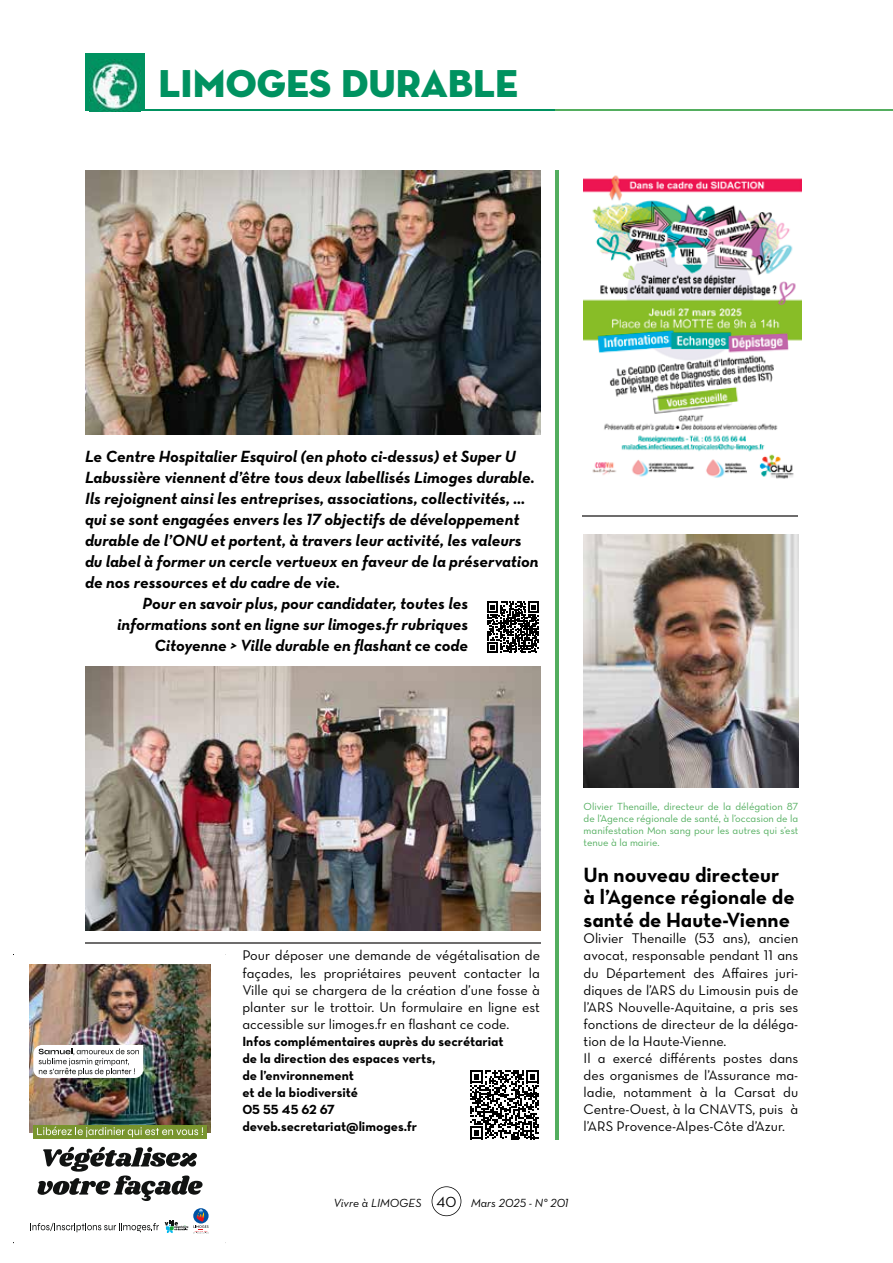
<style>
.page{position:relative;width:893px;height:1263px;background:#fff}
.page>*{position:absolute;margin:0;border:0;box-sizing:border-box;transform-origin:0 0}
.t1{font:39.6px "Neutra Disp Titling";color:#009260}
.t2{font:21px/22.5px "Neutra Text Bold Alt";color:#000}
.t3{font:16.5px "Neutra Text Bold Italic Alt";color:#000}
.t4{font:14.25px/17.1px "Neutra Text Book Alt";color:#000}
.t5{font:13.5px/17.1px "Neutra Text Bold Alt";color:#000}
.t6{font:12px "Neutra Text Book Italic Alt";color:#000}
.t7{font:10.5px/12px "Neutra Text Book Alt";color:#53ae5f;text-align:justify}
.s1{font-family:"Neutra Text Book Alt";font-size:15px}
</style>
<div class="page">
<svg style="left:432px;top:1186px;width:29px;height:30px"></svg>
<img style="left:85px;top:170px;width:455px;height:265px">
<img style="left:85px;top:666px;width:455px;height:265px">
<hr style="left:556px;top:170px;width:3px;height:970px;background:#53ae5f">
<hr style="left:85px;top:110px;width:498px;height:1px;background:#009260">
<div style="left:85px;top:53px;width:60px;height:58px;background:#009260"></div>
<img style="left:89px;top:60px;width:51px;height:51px">
<img style="left:584px;top:535px;width:214px;height:253px">
<img style="left:584px;top:175px;width:218px;height:304px">
<hr style="left:583px;top:516px;width:215px;height:1px;background:#6d6c6c">
<hr style="left:556px;top:110px;width:337px;height:1px;background:#53ae5f">
<img style="left:29px;top:964px;width:182px;height:168px">
<div style="left:33px;top:1125px;width:174px;height:14px;background:#79952e"></div>
<svg style="left:37px;top:1126px;width:166px;height:11px"></svg>
<svg style="left:30px;top:1223px;width:129px;height:9px"></svg>
<svg style="left:38px;top:1147px;width:165px;height:54px"></svg>
<svg style="left:33px;top:1045px;width:110px;height:33px"></svg>
<svg style="left:165px;top:1209px;width:44px;height:24px"></svg>
<hr style="left:85px;top:942px;width:455px;height:1px;background:#6d6c6c">
<svg style="left:470px;top:1070px;width:69px;height:69px"></svg>
<svg style="left:487px;top:602px;width:52px;height:51px"></svg>
<h1 class="t1" style="left:159px;top:59px;width:361px">LIMOGES DURABLE</h1>
<p class="t3" style="left:85px;top:446px;width:432px">Le Centre Hospitalier Esquirol (en photo ci-dessus) et Super U</p>
<p class="t3" style="left:85px;top:467px;width:451px">Labussière viennent d’être tous deux labellisés Limoges durable.</p>
<p class="t3" style="left:85px;top:488px;width:442px">Ils rejoignent ainsi les entreprises, associations, collectivités, …</p>
<p class="t3" style="left:85px;top:509px;width:436px">qui se sont engagées envers les 17 objectifs de développement</p>
<p class="t3" style="left:85px;top:530px;width:438px">durable de l’ONU et portent, à travers leur activité, les valeurs</p>
<p class="t3" style="left:85px;top:551px;width:455px">du label à former un cercle vertueux en faveur de la préservation</p>
<p class="t3" style="left:85px;top:572px;width:256px">de nos ressources et du cadre de vie.</p>
<p class="t3" style="left:143px;top:593px;width:327px">Pour en savoir plus, pour candidater, toutes les</p>
<p class="t3" style="left:117px;top:614px;width:353px">informations sont en ligne sur limoges.fr rubriques</p>
<p class="t3" style="left:154px;top:635px;width:315px">Citoyenne &gt; Ville durable en flashant ce code</p>
<p class="t4" style="left:242px;top:947px;width:299px;text-align:justify">Pour déposer une demande de végétalisation de façades, les propriétaires peuvent contacter la Ville qui se chargera de la création d’une fosse à planter sur le trottoir. Un formulaire en ligne est accessible sur limoges.fr en flashant ce code.</p>
<p class="t5" style="left:242px;top:1032px;width:263px">Infos complémentaires auprès du secrétariat de la direction des espaces verts,<br>de l’environnement<br>et de la biodiversité<br>05 55 45 62 67 deveb.secretariat@limoges.fr</p>
<p class="t7" style="left:584px;top:800px;width:216px">Olivier Thenaille, directeur de la délégation 87 de l’Agence régionale de santé, à l’occasion de la manifestation Mon sang pour les autres qui s’est tenue à la mairie.</p>
<h2 class="t2" style="left:584px;top:863px;width:213px">Un nouveau directeur à l’Agence régionale de santé de Haute-Vienne</h2>
<p class="t4" style="left:584px;top:930px;width:216px">Olivier Thenaille (53 ans), ancien avocat, responsable pendant 11 ans du Département des Affaires juri&shy;diques de l’ARS du Limousin puis de l’ARS Nouvelle-Aquitaine, a pris ses fonctions de directeur de la déléga&shy;tion de la Haute-Vienne.<br>Il a exercé différents postes dans des organismes de l’Assurance ma&shy;ladie, notamment à la Carsat du Centre-Ouest, à la CNAVTS, puis à l’ARS Provence-Alpes-Côte d’Azur.</p>
<p class="t6" style="left:334px;top:1195px;width:236px">Vivre à LIMOGES <span class="s1">40</span> Mars 2025 - N° 201</p>
</div>
